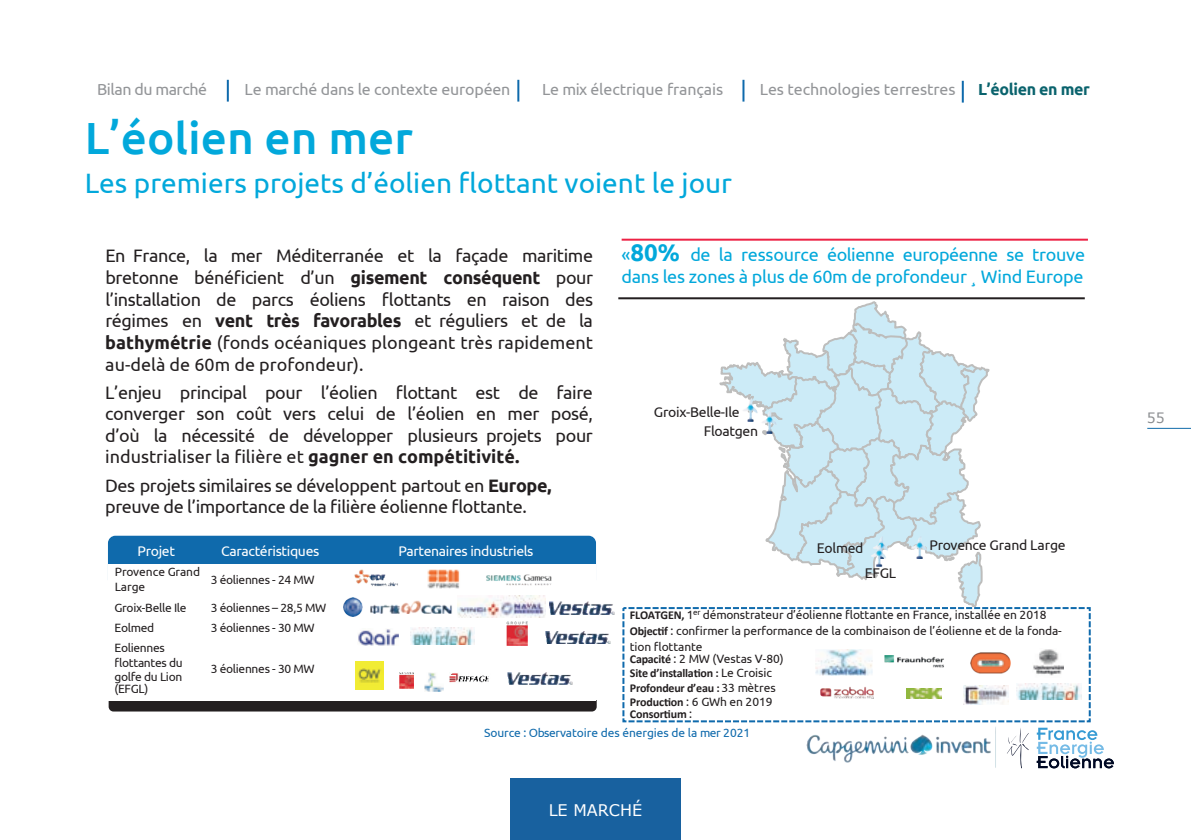
<style>
.page{position:relative;width:1191px;height:840px;background:#fff}
.page>*{position:absolute;margin:0;border:0;box-sizing:border-box;transform-origin:0 0}
.t1{font:500 45px "Ubuntu";color:#02a8db}
.t2{font:28px "Ubuntu";color:#02a8db}
.t3{font:18px/21.6px "Ubuntu";letter-spacing:-.02em;color:#231f20;text-align:justify}
.t4{font:18px/21.6px "Ubuntu";letter-spacing:-.015em;color:#02a8db}
.t5{font:16px "Ubuntu";letter-spacing:-.005em;color:#939598}
.t6{font:16px "Ubuntu";letter-spacing:-.03em;color:#939598}
.t7{font:700 16px "Ubuntu";letter-spacing:-.025em;color:#0a636d}
.t8{font:16px "Verdana";color:#fff}
.t9{font:14px "Ubuntu";letter-spacing:-.025em;color:#231f20}
.t10{font:14px "Ubuntu";letter-spacing:-.025em;color:#fff}
.t11{font:14px "Verdana";color:#8c8e91}
.t12{font:12px/15.8px "Ubuntu";letter-spacing:-.005em;color:#231f20}
.t13{font:12px/14.4px "Ubuntu";letter-spacing:-.025em;color:#231f20}
.t14{font:700 12px/14.4px "Calibri";letter-spacing:-.02em;color:#231f20}
.t15{font:12px "Ubuntu";letter-spacing:-.005em;color:#0f6aac}
.s1{font-weight:700}
.s2{font-weight:700;font-size:24px}
.s3{font-family:"Calibri";font-weight:700}
.s4{font-family:"Ubuntu";font-weight:400}
</style>
<div class="page">
<svg style="left:108px;top:535px;width:488px;height:29px;background:#1e73b1"></svg>
<div style="left:109px;top:701px;width:487px;height:10px;background:#231f20"></div>
<div style="left:108px;top:541px;width:96px;height:23px;background:#0f6aac"></div>
<div style="left:337px;top:541px;width:259px;height:23px;background:#0f6aac"></div>
<img style="left:450px;top:673px;width:39px;height:10px">
<img style="left:424px;top:672px;width:20px;height:19px">
<img style="left:399px;top:672px;width:14px;height:16px">
<img style="left:427px;top:569px;width:33px;height:19px">
<img style="left:370px;top:600px;width:82px;height:13px">
<img style="left:507px;top:621px;width:20px;height:24px">
<img style="left:486px;top:574px;width:66px;height:12px">
<img style="left:354px;top:569px;width:44px;height:18px">
<img style="left:358px;top:629px;width:40px;height:16px">
<img style="left:343px;top:597px;width:20px;height:19px">
<hr style="left:621px;top:238px;width:467px;height:2px;background:#ed2245">
<hr style="left:618px;top:297px;width:466px;height:2px;background:#231f20">
<img style="left:356px;top:661px;width:27px;height:28px">
<img style="left:507px;top:672px;width:65px;height:12px">
<img style="left:545px;top:631px;width:65px;height:11px">
<img style="left:550px;top:601px;width:64px;height:12px">
<img style="left:410px;top:627px;width:64px;height:17px">
<hr style="left:1147px;top:427px;width:44px;height:2px;background:#126dab">
<svg style="left:622px;top:301px;width:492px;height:538px"></svg>
<div style="left:510px;top:777px;width:170px;height:62px;background:#18619f"></div>
<img style="left:457px;top:595px;width:88px;height:21px">
<hr style="left:227px;top:80px;width:2px;height:21px;background:#0f6aac">
<hr style="left:517px;top:80px;width:2px;height:21px;background:#0f6aac">
<hr style="left:742px;top:80px;width:2px;height:21px;background:#0f6aac">
<hr style="left:961px;top:81px;width:2px;height:21px;background:#0f6aac">
<p class="t6" style="left:97px;top:79px;width:111px">Bilan du marché</p>
<p class="t5" style="left:244px;top:79px;width:267px">Le marché dans le contexte européen</p>
<p class="t5" style="left:542px;top:79px;width:183px">Le mix électrique français</p>
<p class="t5" style="left:760px;top:79px;width:197px">Les technologies terrestres</p>
<p class="t7" style="left:978px;top:79px;width:113px">L’éolien en mer</p>
<h1 class="t1" style="left:85px;top:110px;width:330px">L’éolien en mer</h1>
<h2 class="t2" style="left:85px;top:166px;width:649px">Les premiers projets d’éolien flottant voient le jour</h2>
<p class="t3" style="left:105px;top:244px;width:489px">En France, la mer Méditerranée et la façade maritime bretonne bénéficient d’un <span class="s1">gisement conséquent</span> pour l’installation de parcs éoliens flottants en raison des régimes en <span class="s1">vent très favorables</span> et réguliers et de la <span class="s1">bathymétrie</span> (fonds océaniques plongeant très rapidement au-delà de 60m de profondeur).</p>
<p class="t3" style="left:105px;top:380px;width:489px">L’enjeu principal pour l’éolien flottant est de faire converger son coût vers celui de l’éolien en mer posé, d’où la nécessité de développer plusieurs projets pour industrialiser la filière et <span class="s1">gagner en compétitivité.</span></p>
<p class="t3" style="left:105px;top:473px;width:448px">Des projets similaires se développent partout en <span class="s1">Europe, </span>preuve de l’importance de la filière éolienne flottante.</p>
<p class="t10" style="left:138px;top:542px;width:39px">Projet</p>
<p class="t10" style="left:221px;top:542px;width:100px">Caractéristiques</p>
<p class="t10" style="left:398px;top:542px;width:137px">Partenaires industriels</p>
<p class="t12" style="left:115px;top:564px;width:87px;line-height:14.4px">Provence Grand<br>Large</p>
<p class="t13" style="left:211px;top:572px;width:106px">3 éoliennes - 24 MW</p>
<p class="t13" style="left:114px;top:599px;width:74px">Groix-Belle Ile</p>
<p class="t13" style="left:211px;top:599px;width:117px">3 éoliennes – 28,5 MW</p>
<p class="t13" style="left:114px;top:619px;width:41px">Eolmed</p>
<p class="t13" style="left:211px;top:619px;width:106px">3 éoliennes - 30 MW</p>
<p class="t13" style="left:114px;top:640px;width:70px">Eoliennes flottantes du golfe du Lion</p>
<p class="t13" style="left:114px;top:680px;width:35px">(EFGL)</p>
<p class="t13" style="left:211px;top:660px;width:106px">3 éoliennes - 30 MW</p>
<p class="t4" style="left:621px;top:243px;width:465px">« <span class="s2">80%</span> de la ressource éolienne européenne se trouve dans les zones à plus de 60m de profondeur ¸ Wind Europe</p>
<p class="t9" style="left:654px;top:403px;width:87px">Groix-Belle-Ile</p>
<p class="t9" style="left:704px;top:422px;width:56px">Floatgen</p>
<p class="t9" style="left:817px;top:539px;width:48px">Eolmed</p>
<p class="t9" style="left:929px;top:536px;width:138px">Provence Grand Large</p>
<p class="t9" style="left:865px;top:564px;width:33px">EFGL</p>
<p class="t12" style="left:630px;top:606px;width:433px"><span class="s3">FLOATGEN,</span> 1<sup>er</sup> démonstrateur d’éolienne flottante en France, installée en 2018<br><span class="s3">Objectif</span> : confirmer la performance de la combinaison de l’éolienne et de la fonda&shy;tion flottante</p>
<p class="t12" style="left:630px;top:650px;width:155px"><span class="s3">Capacité</span> : 2 MW (Vestas V-80)</p>
<p class="t14" style="left:630px;top:665px;width:147px">Site d’installation : <span class="s4">Le Croisic<br></span>Profondeur d’eau : <span class="s4">33 mètres</span></p>
<p class="t12" style="left:630px;top:693px;width:144px"><span class="s3">Production</span> : 6 GWh en 2019</p>
<p class="t14" style="left:630px;top:706px;width:64px">Consortium <span class="s4">:</span></p>
<p class="t15" style="left:484px;top:724px;width:267px">Source : Observatoire des énergies de la mer 2021</p>
<p class="t8" style="left:549px;top:799px;width:95px">LE MARCHÉ</p>
<p class="t11" style="left:1147px;top:408px;width:19px">55</p>
</div>
